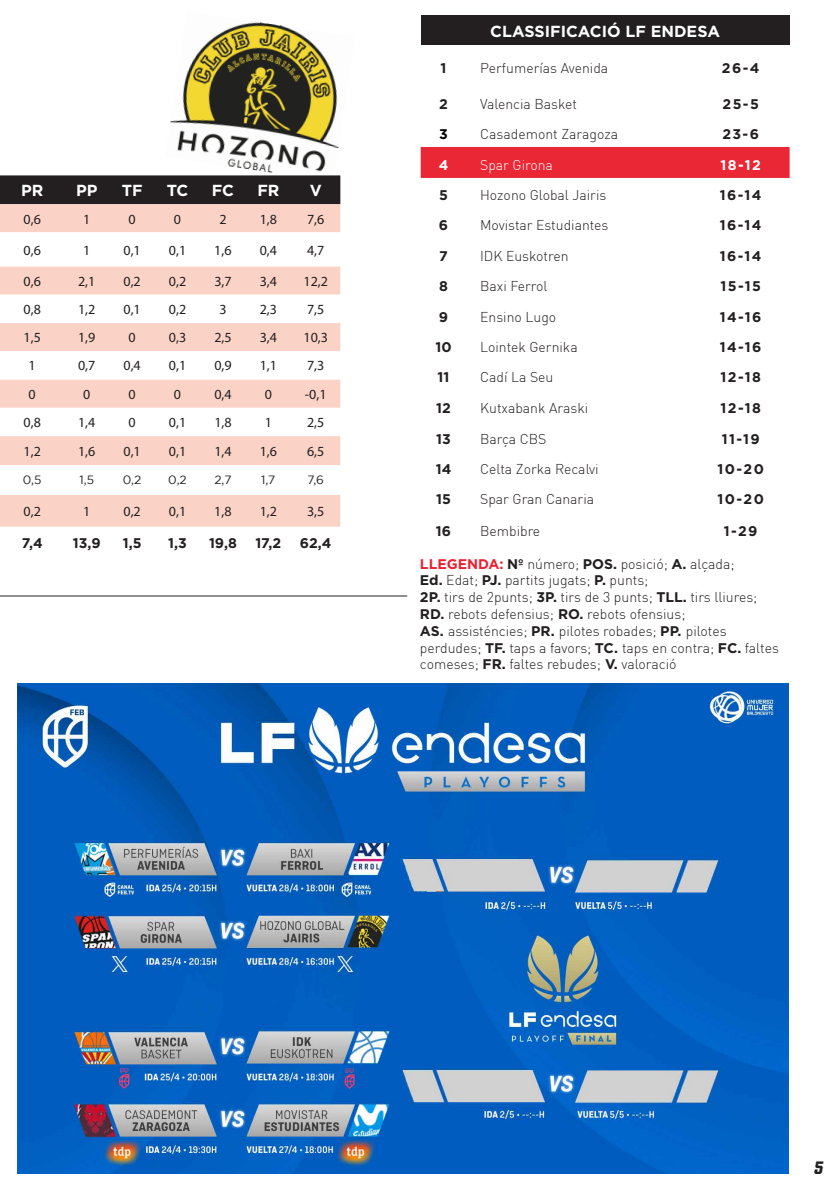
<style>
.page{position:relative;width:840px;height:1191px;background:#fff}
.page>*{position:absolute;margin:0;border:0;box-sizing:border-box;transform-origin:0 0}
.t1{font:italic 18px "NCAA Michigan St Spartans";color:#231f20}
.t2{font:700 16px "Gotham";color:#fff}
.t3{font:300 14px/16.8px "DIN";color:#231f20}
.t4{font:14px "Myriad Pro";color:#231f20}
.t5{font:700 14px "Gotham";letter-spacing:.1em;color:#231f20}
.t6{font:300 14px "DIN";color:#fff}
.t7{font:700 14px "Gotham";color:#fff}
.t8{font:700 14px "Gotham";color:#000}
.t9{font:12px "Gotham";color:#231f20}
.s1{font-family:"Gotham";font-weight:700;color:#ea2233}
.s2{font-family:"Gotham";font-weight:700}
</style>
<div class="page">
<hr style="left:0;top:595px;width:407px;height:1px;background:#231f20">
<div style="left:420px;top:16px;width:369px;height:29px;background:#231f20"></div>
<div style="left:420px;top:147px;width:369px;height:31px;background:#ea2734"></div>
<img style="left:170px;top:22px;width:171px;height:160px">
<div style="left:0;top:175px;width:340px;height:29px;background:#231f20"></div>
<div style="left:0;top:204px;width:340px;height:28px;background:#fbd3c6"></div>
<svg style="left:0;top:266px;width:340px;height:261px;fill:#fbd3c6"></svg>
<img style="left:17px;top:683px;width:771px;height:491px">
<p class="t2" style="left:21px;top:180px;width:24px">PR</p>
<p class="t2" style="left:76px;top:180px;width:23px">PP</p>
<p class="t2" style="left:122px;top:180px;width:22px">TF</p>
<p class="t2" style="left:167px;top:180px;width:23px">TC</p>
<p class="t2" style="left:212px;top:180px;width:24px">FC</p>
<p class="t2" style="left:257px;top:180px;width:24px">FR</p>
<p class="t2" style="left:309px;top:180px;width:13px">V</p>
<p class="t4" style="left:24px;top:210px;width:19px">0,6</p>
<p class="t4" style="left:83px;top:210px;width:9px">1</p>
<p class="t4" style="left:128px;top:210px;width:9px">0</p>
<p class="t4" style="left:174px;top:210px;width:9px">0</p>
<p class="t4" style="left:219px;top:210px;width:9px">2</p>
<p class="t4" style="left:259px;top:210px;width:19px">1,8</p>
<p class="t4" style="left:307px;top:210px;width:19px">7,6</p>
<p class="t4" style="left:24px;top:241px;width:19px">0,6</p>
<p class="t4" style="left:83px;top:241px;width:9px">1</p>
<p class="t4" style="left:123px;top:241px;width:19px">0,1</p>
<p class="t4" style="left:169px;top:241px;width:19px">0,1</p>
<p class="t4" style="left:214px;top:241px;width:19px">1,6</p>
<p class="t4" style="left:259px;top:241px;width:19px">0,4</p>
<p class="t4" style="left:307px;top:241px;width:19px">4,7</p>
<p class="t4" style="left:24px;top:272px;width:19px">0,6</p>
<p class="t4" style="left:78px;top:272px;width:19px">2,1</p>
<p class="t4" style="left:123px;top:272px;width:19px">0,2</p>
<p class="t4" style="left:169px;top:272px;width:19px">0,2</p>
<p class="t4" style="left:214px;top:272px;width:19px">3,7</p>
<p class="t4" style="left:259px;top:272px;width:19px">3,4</p>
<p class="t4" style="left:303px;top:272px;width:26px">12,2</p>
<p class="t4" style="left:24px;top:301px;width:19px">0,8</p>
<p class="t4" style="left:78px;top:301px;width:19px">1,2</p>
<p class="t4" style="left:123px;top:301px;width:19px">0,1</p>
<p class="t4" style="left:169px;top:301px;width:19px">0,2</p>
<p class="t4" style="left:219px;top:301px;width:9px">3</p>
<p class="t4" style="left:259px;top:301px;width:19px">2,3</p>
<p class="t4" style="left:307px;top:301px;width:19px">7,5</p>
<p class="t4" style="left:24px;top:329px;width:19px">1,5</p>
<p class="t4" style="left:78px;top:329px;width:19px">1,9</p>
<p class="t4" style="left:128px;top:329px;width:9px">0</p>
<p class="t4" style="left:169px;top:329px;width:19px">0,3</p>
<p class="t4" style="left:214px;top:329px;width:19px">2,5</p>
<p class="t4" style="left:259px;top:329px;width:19px">3,4</p>
<p class="t4" style="left:303px;top:329px;width:26px">10,3</p>
<p class="t4" style="left:29px;top:357px;width:9px">1</p>
<p class="t4" style="left:78px;top:357px;width:19px">0,7</p>
<p class="t4" style="left:123px;top:357px;width:19px">0,4</p>
<p class="t4" style="left:169px;top:357px;width:19px">0,1</p>
<p class="t4" style="left:214px;top:357px;width:19px">0,9</p>
<p class="t4" style="left:259px;top:357px;width:19px">1,1</p>
<p class="t4" style="left:307px;top:357px;width:19px">7,3</p>
<p class="t4" style="left:29px;top:385px;width:9px">0</p>
<p class="t4" style="left:83px;top:385px;width:9px">0</p>
<p class="t4" style="left:128px;top:385px;width:9px">0</p>
<p class="t4" style="left:174px;top:385px;width:9px">0</p>
<p class="t4" style="left:214px;top:385px;width:19px">0,4</p>
<p class="t4" style="left:265px;top:385px;width:9px">0</p>
<p class="t4" style="left:305px;top:385px;width:23px">-0,1</p>
<p class="t4" style="left:24px;top:414px;width:19px">0,8</p>
<p class="t4" style="left:78px;top:414px;width:19px">1,4</p>
<p class="t4" style="left:128px;top:414px;width:9px">0</p>
<p class="t4" style="left:169px;top:414px;width:19px">0,1</p>
<p class="t4" style="left:214px;top:414px;width:19px">1,8</p>
<p class="t4" style="left:265px;top:414px;width:9px">1</p>
<p class="t4" style="left:307px;top:414px;width:19px">2,5</p>
<p class="t4" style="left:24px;top:442px;width:19px">1,2</p>
<p class="t4" style="left:78px;top:442px;width:19px">1,6</p>
<p class="t4" style="left:123px;top:442px;width:19px">0,1</p>
<p class="t4" style="left:169px;top:442px;width:19px">0,1</p>
<p class="t4" style="left:214px;top:442px;width:19px">1,4</p>
<p class="t4" style="left:259px;top:442px;width:19px">1,6</p>
<p class="t4" style="left:307px;top:442px;width:19px">6,5</p>
<p class="t9" style="left:23px;top:473px;width:20px">0,5</p>
<p class="t9" style="left:79px;top:473px;width:16px">1,5</p>
<p class="t9" style="left:123px;top:473px;width:20px">0,2</p>
<p class="t9" style="left:168px;top:473px;width:20px">0,2</p>
<p class="t9" style="left:214px;top:473px;width:19px">2,7</p>
<p class="t9" style="left:261px;top:473px;width:16px">1,7</p>
<p class="t9" style="left:307px;top:473px;width:18px">7,6</p>
<p class="t4" style="left:24px;top:503px;width:19px">0,2</p>
<p class="t4" style="left:83px;top:503px;width:9px">1</p>
<p class="t4" style="left:123px;top:503px;width:19px">0,2</p>
<p class="t4" style="left:169px;top:503px;width:19px">0,1</p>
<p class="t4" style="left:214px;top:503px;width:19px">1,8</p>
<p class="t4" style="left:259px;top:503px;width:19px">1,2</p>
<p class="t4" style="left:307px;top:503px;width:19px">3,5</p>
<p class="t5" style="left:22px;top:534px;width:22px">7,4</p>
<p class="t5" style="left:73px;top:534px;width:29px">13,9</p>
<p class="t5" style="left:123px;top:534px;width:20px">1,5</p>
<p class="t5" style="left:168px;top:534px;width:20px">1,3</p>
<p class="t5" style="left:209px;top:534px;width:29px">19,8</p>
<p class="t5" style="left:255px;top:534px;width:27px">17,2</p>
<p class="t5" style="left:300px;top:534px;width:33px">62,4</p>
<p class="t2" style="left:490px;top:21px;width:231px">CLASSIFICACIÓ LF ENDESA</p>
<p class="t5" style="left:440px;top:58px;width:7px">1</p>
<p class="t3" style="left:480px;top:59px;width:129px">Perfumerías Avenida</p>
<p class="t5" style="left:721px;top:58px;width:39px">26-4</p>
<p class="t5" style="left:439px;top:95px;width:10px">2</p>
<p class="t3" style="left:480px;top:95px;width:98px">Valencia Basket</p>
<p class="t5" style="left:722px;top:95px;width:38px">25-5</p>
<p class="t8" style="left:439px;top:125px;width:10px">3</p>
<p class="t3" style="left:480px;top:125px;width:139px">Casademont Zaragoza</p>
<p class="t5" style="left:722px;top:125px;width:38px">23-6</p>
<p class="t7" style="left:438px;top:156px;width:11px">4</p>
<p class="t6" style="left:480px;top:156px;width:74px">Spar Girona</p>
<p class="t7" style="left:720px;top:156px;width:42px">18-12</p>
<p class="t5" style="left:439px;top:186px;width:10px">5</p>
<p class="t3" style="left:480px;top:186px;width:128px">Hozono Global Jairis</p>
<p class="t5" style="left:719px;top:186px;width:43px">16-14</p>
<p class="t5" style="left:438px;top:216px;width:11px">6</p>
<p class="t3" style="left:480px;top:217px;width:130px">Movistar Estudiantes</p>
<p class="t5" style="left:719px;top:216px;width:43px">16-14</p>
<p class="t5" style="left:439px;top:246px;width:10px">7</p>
<p class="t3" style="left:480px;top:247px;width:90px">IDK Euskotren</p>
<p class="t5" style="left:719px;top:246px;width:43px">16-14</p>
<p class="t5" style="left:439px;top:277px;width:10px">8</p>
<p class="t3" style="left:480px;top:277px;width:69px">Baxi Ferrol</p>
<p class="t5" style="left:720px;top:277px;width:42px">15-15</p>
<p class="t5" style="left:438px;top:307px;width:11px">9</p>
<p class="t3" style="left:480px;top:308px;width:78px">Ensino Lugo</p>
<p class="t5" style="left:719px;top:307px;width:43px">14-16</p>
<p class="t5" style="left:435px;top:337px;width:18px">10</p>
<p class="t3" style="left:480px;top:338px;width:99px">Lointek Gernika</p>
<p class="t5" style="left:719px;top:337px;width:43px">14-16</p>
<p class="t5" style="left:437px;top:367px;width:13px">11</p>
<p class="t3" style="left:480px;top:368px;width:75px">Cadí La Seu</p>
<p class="t5" style="left:720px;top:367px;width:42px">12-18</p>
<p class="t5" style="left:436px;top:398px;width:16px">12</p>
<p class="t3" style="left:480px;top:399px;width:109px">Kutxabank Araski</p>
<p class="t5" style="left:720px;top:398px;width:42px">12-18</p>
<p class="t5" style="left:436px;top:429px;width:16px">13</p>
<p class="t3" style="left:480px;top:430px;width:68px">Barça CBS</p>
<p class="t5" style="left:721px;top:429px;width:39px">11-19</p>
<p class="t5" style="left:435px;top:459px;width:17px">14</p>
<p class="t3" style="left:480px;top:460px;width:120px">Celta Zorka Recalvi</p>
<p class="t5" style="left:717px;top:459px;width:48px">10-20</p>
<p class="t5" style="left:436px;top:490px;width:16px">15</p>
<p class="t3" style="left:480px;top:490px;width:115px">Spar Gran Canaria</p>
<p class="t5" style="left:717px;top:490px;width:48px">10-20</p>
<p class="t5" style="left:435px;top:522px;width:17px">16</p>
<p class="t3" style="left:480px;top:523px;width:62px">Bembibre</p>
<p class="t5" style="left:723px;top:522px;width:35px">1-29</p>
<p class="t3" style="left:420px;top:555px;width:360px"><span class="s1">LLEGENDA:</span> <span class="s2">Nº</span> número; <span class="s2">POS.</span> posició; <span class="s2">A.</span> alçada;<br><span class="s2">Ed.</span> Edat; <span class="s2">PJ.</span> partits jugats; <span class="s2">P.</span> punts;<br><span class="s2">2P.</span> tirs de 2punts; <span class="s2">3P.</span> tirs de 3 punts; <span class="s2">TLL.</span> tirs lliures; <span class="s2">RD.</span> rebots defensius; <span class="s2">RO.</span> rebots ofensius;<br><span class="s2">AS.</span> assisténcies; <span class="s2">PR.</span> pilotes robades; <span class="s2">PP.</span> pilotes perdudes; <span class="s2">TF.</span> taps a favors; <span class="s2">TC.</span> taps en contra; <span class="s2">FC.</span> faltes comeses; <span class="s2">FR.</span> faltes rebudes; <span class="s2">V.</span> valoració</p>
<p class="t1" style="left:813px;top:1161px;width:13px">5</p>
</div>
